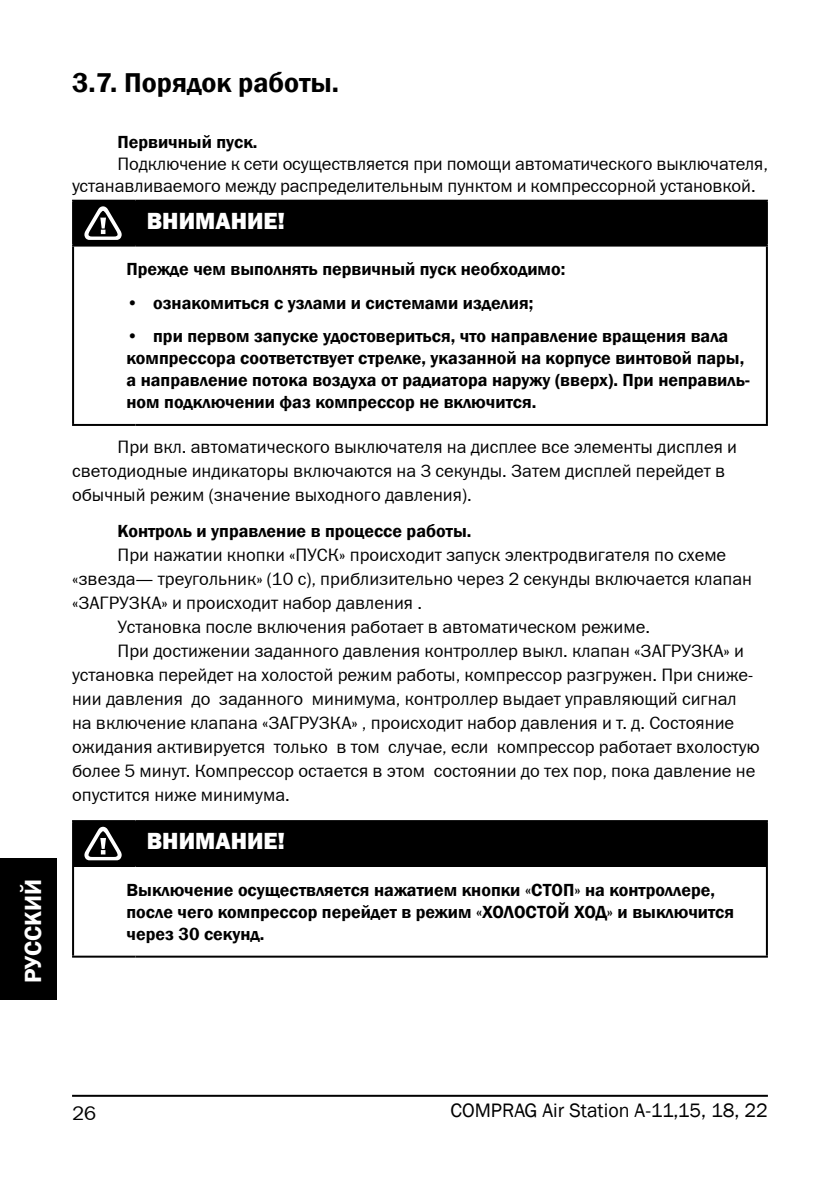
<style>
.page{position:relative;width:840px;height:1191px;background:#fff}
.page>*{position:absolute;margin:0;border:0;box-sizing:border-box;transform-origin:0 0}
.t1{font:600 28px "Franklin Gothic";color:#000}
.t2{font:800 24px "Franklin Gothic";color:#fff}
.t3{font:600 24px "Franklin Gothic";color:#fff}
.t4{font:20px "Franklin Gothic";color:#000}
.t5{font:20px "Franklin Gothic Book C";color:#000}
.t6{font:18px/24px "Franklin Gothic Book C";color:#000}
.t7{font:600 18px/22px "Franklin Gothic";color:#000}
</style>
<div class="page">
<hr style="left:72px;top:1094px;width:695px;height:2px;background:#000">
<div style="left:0;top:857px;width:57px;height:142px;background:#000"></div>
<hr style="left:72px;top:200px;width:63px;height:2px;background:#000">
<hr style="left:72px;top:202px;width:2px;height:42px;background:#000">
<hr style="left:135px;top:200px;width:632px;height:2px;background:#000">
<hr style="left:765px;top:202px;width:2px;height:42px;background:#000">
<hr style="left:72px;top:244px;width:63px;height:2px;background:#000">
<hr style="left:72px;top:246px;width:2px;height:178px;background:#000">
<hr style="left:135px;top:244px;width:632px;height:2px;background:#000">
<hr style="left:765px;top:246px;width:2px;height:178px;background:#000">
<hr style="left:72px;top:424px;width:63px;height:2px;background:#000">
<hr style="left:135px;top:424px;width:632px;height:2px;background:#000">
<div style="left:74px;top:202px;width:691px;height:42px;background:#000"></div>
<hr style="left:72px;top:820px;width:63px;height:2px;background:#000">
<hr style="left:72px;top:822px;width:2px;height:43px;background:#000">
<hr style="left:135px;top:820px;width:632px;height:2px;background:#000">
<hr style="left:765px;top:822px;width:2px;height:43px;background:#000">
<hr style="left:72px;top:865px;width:63px;height:2px;background:#000">
<hr style="left:72px;top:867px;width:2px;height:88px;background:#000">
<hr style="left:135px;top:865px;width:632px;height:2px;background:#000">
<hr style="left:765px;top:867px;width:2px;height:88px;background:#000">
<hr style="left:72px;top:955px;width:63px;height:2px;background:#000">
<hr style="left:135px;top:955px;width:632px;height:2px;background:#000">
<div style="left:74px;top:822px;width:691px;height:43px;background:#000"></div>
<h2 class="t3" style="left:18px;top:983px;width:106px;rotate:-90deg">РУССКИЙ</h2>
<h1 class="t1" style="left:72px;top:65px;width:268px">3.7. Порядок работы.</h1>
<p class="t7" style="left:117px;top:131px;width:141px">Первичный пуск.</p>
<p class="t6" style="left:72px;top:152px;width:697px;line-height:22px;text-indent:45px">Подключение к сети осуществляется при помощи автоматического выключателя, устанавливаемого между распределительным пунктом и компрессорной установкой.</p>
<h2 class="t2" style="left:147px;top:205px;width:140px">ВНИМАНИЕ!</h2>
<p class="t7" style="left:126px;top:258px;width:440px">Прежде чем выполнять первичный пуск необходимо:</p>
<p class="t7" style="left:126px;top:292px;width:408px">• ознакомиться с узлами и системами изделия;</p>
<p class="t7" style="left:126px;top:325px;width:624px">• при первом запуске удостовериться, что направление вращения вала компрессора соответствует стрелке, указанной на корпусе винтовой пары, а направление потока воздуха от радиатора наружу (вверх). При неправиль&shy;ном подключении фаз компрессор не включится.</p>
<p class="t6" style="left:72px;top:435px;width:666px;text-indent:45px">При вкл. автоматического выключателя на дисплее все элементы дисплея и светодиодные индикаторы включаются на 3 секунды. Затем дисплей перейдет в обычный режим (значение выходного давления).</p>
<p class="t7" style="left:117px;top:520px;width:355px">Контроль и управление в процессе работы.</p>
<p class="t6" style="left:117px;top:542px;width:610px">При нажатии кнопки «ПУСК» происходит запуск электродвигателя по схеме</p>
<p class="t6" style="left:72px;top:566px;width:681px">«звезда— треугольник» (10 с), приблизительно через 2 секунды включается клапан</p>
<p class="t6" style="left:72px;top:590px;width:351px">«ЗАГРУЗКА» и происходит набор давления .</p>
<p class="t6" style="left:117px;top:614px;width:533px">Установка после включения работает в автоматическом режиме.</p>
<p class="t6" style="left:117px;top:638px;width:627px">При достижении заданного давления контроллер выкл. клапан «ЗАГРУЗКА» и</p>
<p class="t6" style="left:72px;top:662px;width:682px">установка перейдет на холостой режим работы, компрессор разгружен. При сниже-</p>
<p class="t6" style="left:72px;top:686px;width:665px">нии давления до заданного минимума, контроллер выдает управляющий сигнал</p>
<p class="t6" style="left:72px;top:710px;width:663px">на включение клапана «ЗАГРУЗКА» , происходит набор давления и т. д. Состояние</p>
<p class="t6" style="left:72px;top:734px;width:688px">ожидания активируется только в том случае, если компрессор работает вхолостую</p>
<p class="t6" style="left:72px;top:758px;width:684px">более 5 минут. Компрессор остается в этом состоянии до тех пор, пока давление не</p>
<p class="t6" style="left:72px;top:782px;width:219px">опустится ниже минимума.</p>
<h2 class="t2" style="left:147px;top:825px;width:140px">ВНИМАНИЕ!</h2>
<p class="t7" style="left:126px;top:878px;width:609px">Выключение осуществляется нажатием кнопки «СТОП» на контроллере, после чего компрессор перейдет в режим «ХОЛОСТОЙ ХОД» и выключится через 30 секунд.</p>
<p class="t5" style="left:72px;top:1101px;width:25px">26</p>
<p class="t4" style="left:450px;top:1097px;width:319px">COMPRAG Air Station A-11,15, 18, 22</p>
</div>
